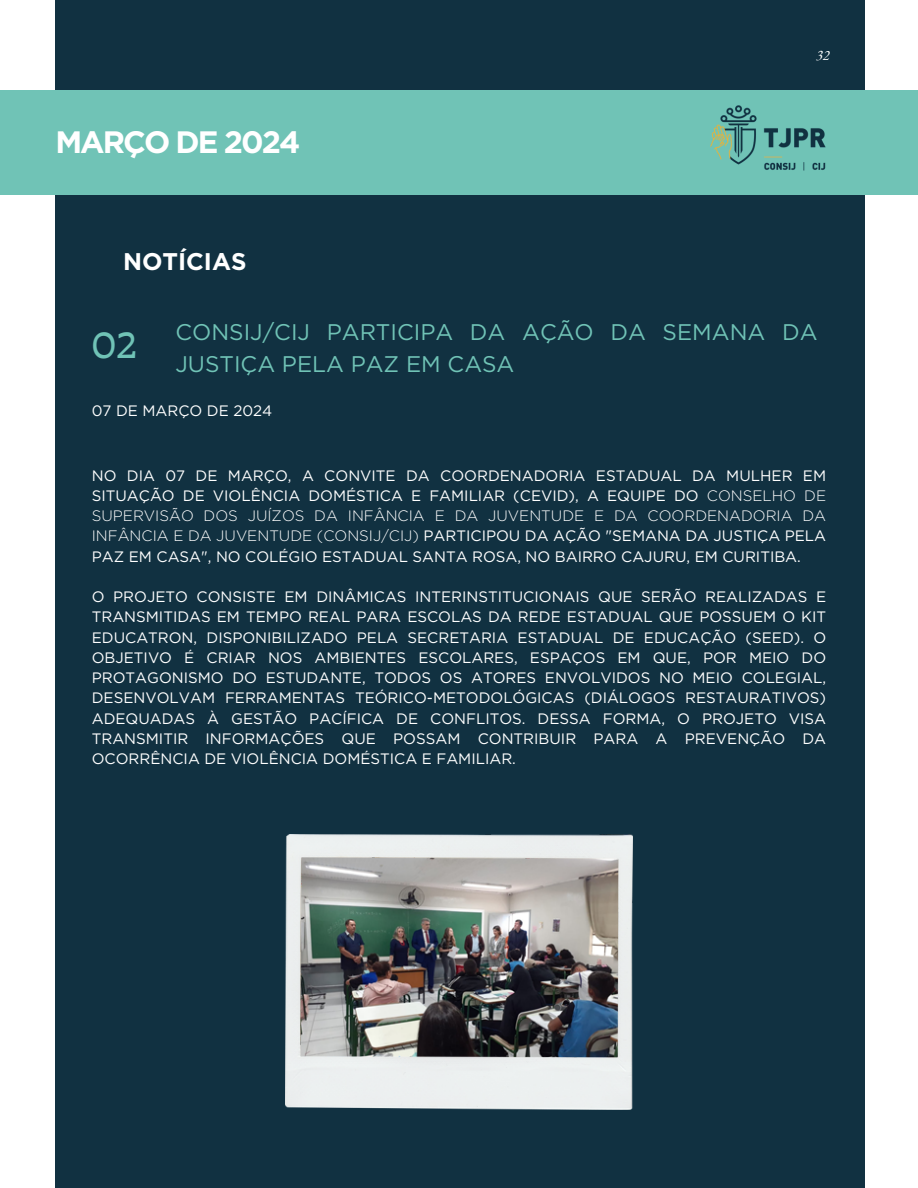
<style>
.page{position:relative;width:918px;height:1188px;background:#113141}
.page>*{position:absolute;margin:0;border:0;box-sizing:border-box;transform-origin:0 0}
.t1{font:39.15px "Tarif";color:#70c3b6}
.t2{font:700 30.9px "Gotham";letter-spacing:-.065em;color:#fff}
.t3{font:700 24.15px "Gotham";color:#fff}
.t4{font:22.65px/31.5px "Gotham";color:#70c3b6}
.t5{font:15.15px/20.2px "Gotham";color:#fff;text-align:justify}
.t6{font:italic 14.1px "EB Garamond";color:#fff}
.s1{font-weight:300}
</style>
<div class="page">
<div style="left:0;top:0;width:55px;height:1188px;background:#fff"></div>
<div style="left:865px;top:0;width:53px;height:1188px;background:#fff"></div>
<div style="left:0;top:91px;width:918px;height:104px;background:#70c3b6"></div>
<img style="left:671px;top:90px;width:194px;height:81px">
<img style="left:286px;top:835px;width:346px;height:275px">
<p class="t2" style="left:55px;top:124px;width:246px">MARÇO DE 2024</p>
<h3 class="t3" style="left:123px;top:247px;width:125px">NOTÍCIAS</h3>
<p class="t6" style="left:816px;top:45px;width:15px">32</p>
<p class="t1" style="left:92px;top:323px;width:47px">02</p>
<p class="t4" style="left:175px;top:316px;width:644px">CONSIJ/CIJ PARTICIPA DA AÇÃO DA SEMANA DA<br>JUSTIÇA PELA PAZ EM CASA</p>
<p class="t5" style="left:92px;top:401px;width:182px">07 DE MARÇO DE 2024</p>
<p class="t5" style="left:92px;top:465px;width:736px">NO DIA 07 DE MARÇO, A CONVITE DA COORDENADORIA ESTADUAL DA MULHER EM SITUAÇÃO DE VIOLÊNCIA DOMÉSTICA E FAMILIAR (CEVID), A EQUIPE DO <span class="s1">CONSELHO DE SUPERVISÃO DOS JUÍZOS DA INFÂNCIA E DA JUVENTUDE E DA COORDENADORIA DA INFÂNCIA E DA JUVENTUDE (CONSIJ/CIJ)</span> PARTICIPOU DA AÇÃO "SEMANA DA JUSTIÇA PELA PAZ EM CASA", NO COLÉGIO ESTADUAL SANTA ROSA, NO BAIRRO CAJURU, EM CURITIBA.</p>
<h1 class="t5" style="left:92px;top:587px;width:736px">O PROJETO CONSISTE EM DINÂMICAS INTERINSTITUCIONAIS QUE SERÃO REALIZADAS E TRANSMITIDAS EM TEMPO REAL PARA ESCOLAS DA REDE ESTADUAL QUE POSSUEM O KIT EDUCATRON, DISPONIBILIZADO PELA SECRETARIA ESTADUAL DE EDUCAÇÃO (SEED). O OBJETIVO É CRIAR NOS AMBIENTES ESCOLARES, ESPAÇOS EM QUE, POR MEIO DO PROTAGONISMO DO ESTUDANTE, TODOS OS ATORES ENVOLVIDOS NO MEIO COLEGIAL, DESENVOLVAM FERRAMENTAS TEÓRICO-METODOLÓGICAS (DIÁLOGOS RESTAURATIVOS)<br>ADEQUADAS À GESTÃO PACÍFICA DE CONFLITOS. DESSA FORMA, O PROJETO VISA TRANSMITIR INFORMAÇÕES QUE POSSAM CONTRIBUIR PARA A PREVENÇÃO DA OCORRÊNCIA DE VIOLÊNCIA DOMÉSTICA E FAMILIAR.</h1>
</div>
